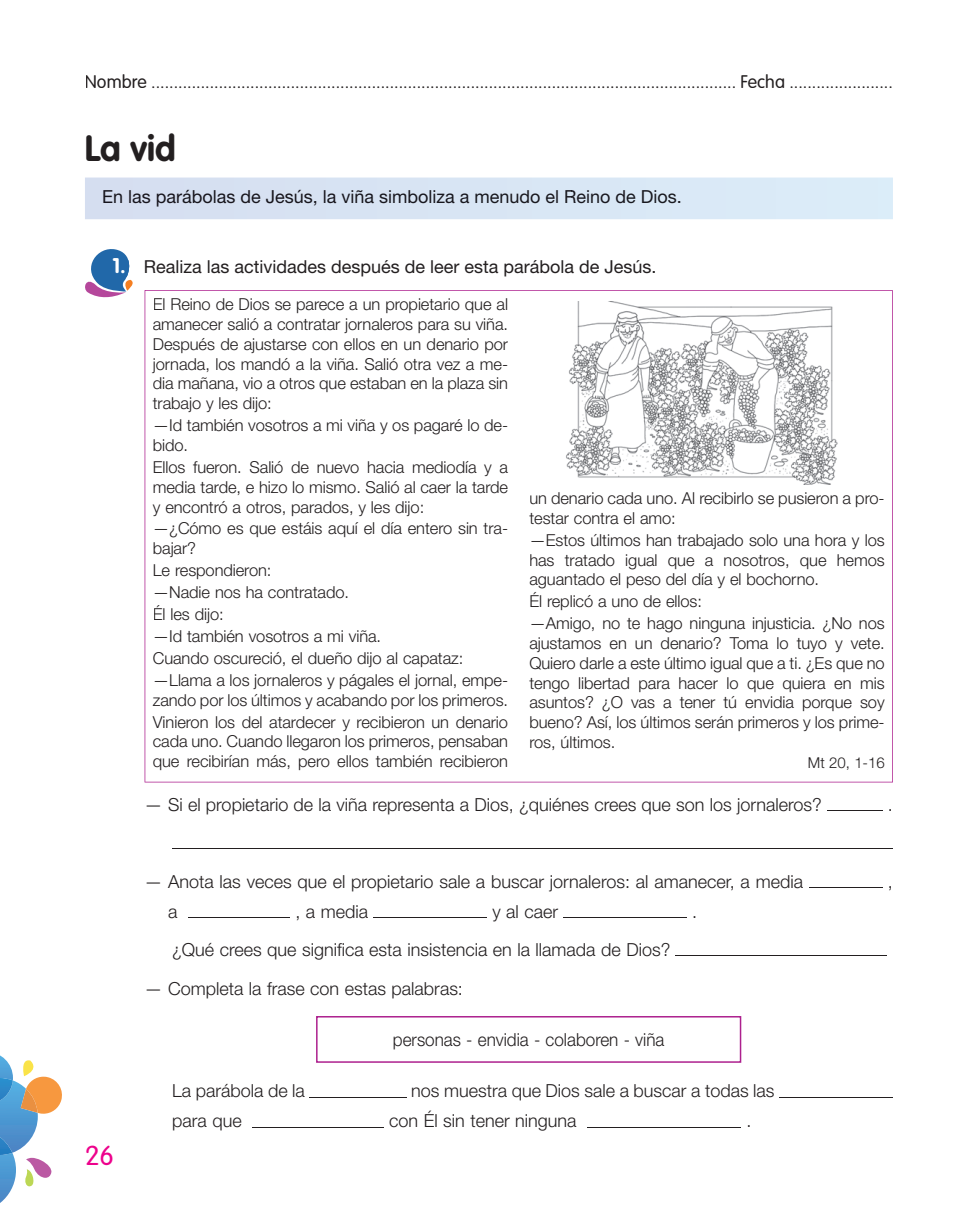
<style>
.page{position:relative;width:978px;height:1212px;background:#fff}
.page>*{position:absolute;margin:0;border:0;box-sizing:border-box;transform-origin:0 0}
.t1{font:700 36px "VAG Rounded Std";color:#231f20}
.t2{font:300 27px "VAG Rounded Std";color:#ed028c}
.t3{font:300 18px "Helvetica Neue LT Std";color:#231f20}
.t4{font:300 18px "VAG Rounded Std";color:#231f20}
.t5{font:18px "Helvetica Neue LT Std";color:#18161d}
.t6{font:18px "Helvetica Neue LT Std";color:#231f20}
.t7{font:300 18px "Helvetica Neue LT Std";color:#231f20;scale:.95 1}
.t8{font:300 16.5px/19.8px "Helvetica Neue LT Std";letter-spacing:-.005em;color:#231f20}
.t9{font:300 15px "Helvetica Neue LT Std";color:#231f20}
.s1{color:#17151d}
.s2{color:#18151d}
.s3{color:#18171e}
.s4{color:#18181e}
.s5{color:#19181e}
.s6{color:#19181f}
.s7{color:#18191f}
.s8{color:#19191f}
.s9{font-family:"VAG Rounded Std";font-weight:700;font-size:21px;color:#fff}
</style>
<div class="page">
<div style="left:85px;top:178px;width:808px;height:41px;background:#d9e7f5"></div>
<div style="left:103px;top:189px;width:577px;height:17px;background:#d8e4f3"></div>
<svg style="left:85px;top:249px;width:48px;height:49px"></svg>
<hr style="left:827px;top:810px;width:56px;height:1px;background:#231f20">
<hr style="left:172px;top:848px;width:721px;height:1px;background:#231f20">
<hr style="left:809px;top:887px;width:73px;height:1px;background:#231f20">
<hr style="left:188px;top:917px;width:102px;height:1px;background:#231f20">
<hr style="left:374px;top:917px;width:113px;height:1px;background:#231f20">
<hr style="left:564px;top:917px;width:123px;height:1px;background:#231f20">
<hr style="left:676px;top:955px;width:211px;height:1px;background:#231f20">
<hr style="left:309px;top:1096px;width:98px;height:1px;background:#231f20">
<hr style="left:779px;top:1096px;width:114px;height:1px;background:#231f20">
<hr style="left:253px;top:1126px;width:131px;height:1px;background:#231f20">
<hr style="left:588px;top:1126px;width:153px;height:1px;background:#231f20">
<div style="left:316px;top:1016px;width:425px;height:47px;border:2px solid #ad208e"></div>
<svg style="left:145px;top:290px;width:748px;height:492px"></svg>
<div style="left:523px;top:302px;width:361px;height:183px;background:#fff"></div>
<img style="left:566px;top:302px;width:272px;height:183px">
<svg style="left:0;top:1055px;width:62px;height:148px"></svg>
<p class="t4" style="left:85px;top:74px;width:809px">Nombre .................................................................................................................................. Fecha .......................</p>
<h1 class="t1" style="left:85px;top:133px;width:92px">La vid</h1>
<p class="t5" style="left:102px;top:190px;width:581px"><span class="s1">En</span> <span class="s2">las par</span>ábolas de Jesús, la <span class="s3">viña simboliza a</span> <span class="s4">men</span><span class="s5">udo el R</span><span class="s6">eino d</span><span class="s7">e</span> <span class="s8">Dios.</span></p>
<p class="t6" style="left:112px;top:260px;width:546px"><span class="s9">1.</span> Realiza las actividades después de leer esta parábola de Jesús.</p>
<p class="t8" style="left:153px;top:296px;width:357px;text-align:justify">El Reino de Dios se parece a un propietario que al amanecer salió a contratar jornaleros para su viña.<br>Después de ajustarse con ellos en un denario por jornada, los mandó a la viña. Salió otra vez a me&shy;dia mañana, vio a otros que estaban en la plaza sin trabajo y les dijo:</p>
<p class="t8" style="left:153px;top:417px;width:357px">—Id también vosotros a mi viña y os pagaré lo de&shy;bido.</p>
<p class="t8" style="left:153px;top:459px;width:357px;text-align:justify">Ellos fueron. Salió de nuevo hacia mediodía y a media tarde, e hizo lo mismo. Salió al caer la tarde y encontró a otros, parados, y les dijo:</p>
<p class="t8" style="left:153px;top:520px;width:357px">—¿Cómo es que estáis aquí el día entero sin tra&shy;bajar?</p>
<p class="t8" style="left:153px;top:561px;width:357px;line-height:21.9px">Le respondieron:<br>—Nadie nos ha contratado.<br>Él les dijo:<br>—Id también vosotros a mi viña.<br>Cuando oscureció, el dueño dijo al capataz: —Llama a los jornaleros y págales el jornal, empe-</p>
<p class="t8" style="left:153px;top:690px;width:357px;line-height:21.9px">zando por los últimos y acabando por los primeros.<br>Vinieron los del atardecer y recibieron un denario</p>
<p class="t8" style="left:153px;top:733px;width:357px">cada uno. Cuando llegaron los primeros, pensaban que recibirían más, pero ellos también recibieron</p>
<p class="t8" style="left:529px;top:490px;width:357px">un denario cada uno. Al recibirlo se pusieron a pro&shy;testar contra el amo:</p>
<p class="t8" style="left:529px;top:531px;width:357px;text-align:justify">—Estos últimos han trabajado solo una hora y los has tratado igual que a nosotros, que hemos aguantado el peso del día y el bochorno.</p>
<p class="t8" style="left:529px;top:592px;width:357px;line-height:21.9px">Él replicó a uno de ellos:<br>—Amigo, no te hago ninguna injusticia. ¿No nos</p>
<p class="t8" style="left:529px;top:635px;width:357px;text-align:justify">ajustamos en un denario? Toma lo tuyo y vete.<br>Quiero darle a este último igual que a ti. ¿Es que no tengo libertad para hacer lo que quiera en mis asuntos? ¿O vas a tener tú envidia porque soy bueno? Así, los últimos serán primeros y los prime&shy;ros, últimos.</p>
<p class="t9" style="left:808px;top:757px;width:78px">Mt 20, 1-16</p>
<p class="t3" style="left:145px;top:798px;width:679px">— Si el propietario de la viña representa a Dios, ¿quiénes crees que son los jornaleros?</p>
<p class="t3" style="left:888px;top:798px;width:7px">.</p>
<p class="t3" style="left:145px;top:875px;width:660px">— Anota las veces que el propietario sale a buscar jornaleros: al amanecer, a media</p>
<p class="t3" style="left:888px;top:875px;width:7px">,</p>
<p class="t3" style="left:168px;top:905px;width:11px">a</p>
<p class="t3" style="left:295px;top:905px;width:74px">, a media</p>
<p class="t3" style="left:492px;top:905px;width:67px">y al caer</p>
<p class="t3" style="left:692px;top:905px;width:7px">.</p>
<p class="t3" style="left:172px;top:943px;width:500px">¿Qué crees que significa esta insistencia en la llamada de Dios?</p>
<p class="t3" style="left:145px;top:982px;width:320px">— Completa la frase con estas palabras:</p>
<p class="t7" style="left:393px;top:1033px;width:287px">personas - envidia - colaboren - viña</p>
<h2 class="t2" style="left:85px;top:1144px;width:30px">26</h2>
<p class="t3" style="left:172px;top:1084px;width:134px">La parábola de la</p>
<p class="t3" style="left:411px;top:1084px;width:365px">nos muestra que Dios sale a buscar a todas las</p>
<p class="t3" style="left:172px;top:1114px;width:71px">para que</p>
<p class="t3" style="left:389px;top:1114px;width:189px">con Él sin tener ninguna</p>
<p class="t3" style="left:746px;top:1114px;width:7px">.</p>
</div>
